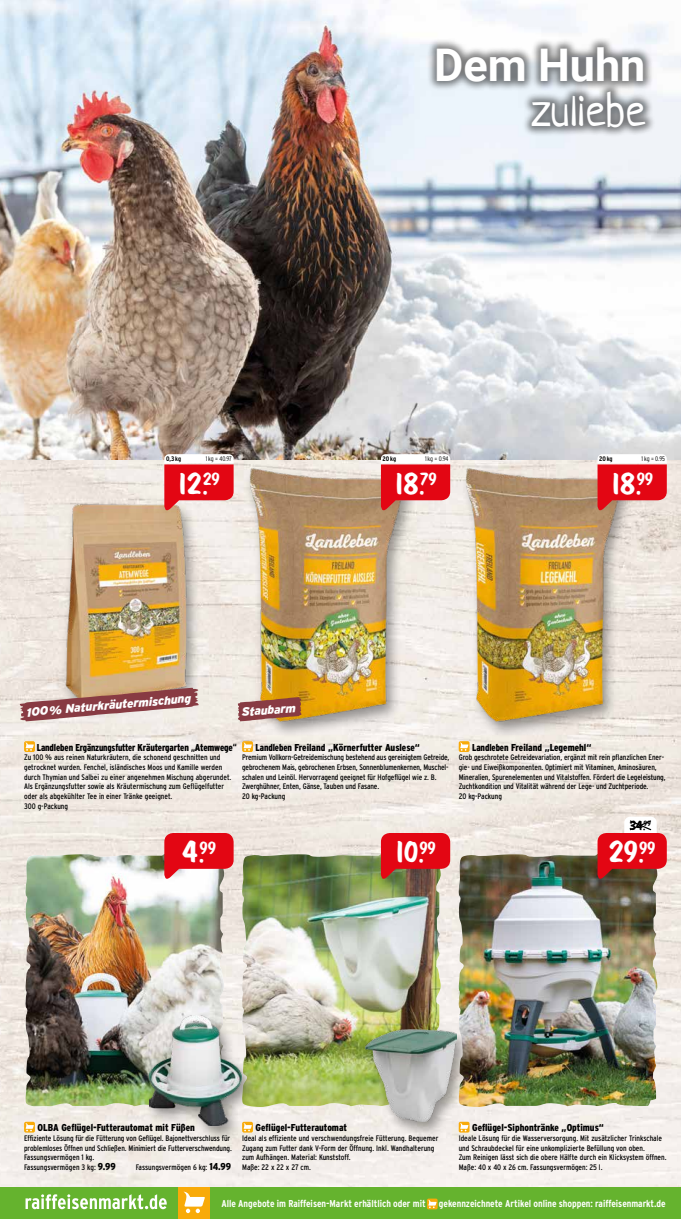
<style>
.page{position:relative;width:681px;height:1219px;background:#fff}
.page>*{position:absolute;margin:0;border:0;box-sizing:border-box;transform-origin:0 0}
.t1{font:700 45px "Roboto";color:#fff}
.t2{font:45px "Neucha";color:#fff}
.t3{font:26.4px "Scriptorama Markdown JF";letter-spacing:-.04em;color:#fff}
.t4{font:italic 900 12px "Interstate";color:#fff}
.t5{font:11.4px "Scriptorama Markdown JF";color:#000}
.t6{font:900 10px "Interstate Condensed";letter-spacing:-.005em;color:#000;scale:.95 1}
.t7{font:700 10px "Interstate Condensed";letter-spacing:-.005em;color:#fff}
.t8{font:900 10px "Interstate Condensed";letter-spacing:-.005em;color:#000}
.t9{font:8px/9.6px "Interstate Condensed";letter-spacing:-.01em;color:#000}
.t10{font:300 6.6px "Interstate Condensed";letter-spacing:-.015em;color:#000}
.t11{font:700 6.6px "Interstate Condensed";letter-spacing:-.01em;color:#000}
.s1{font-size:9px}
.s2{font-weight:900;font-size:10px}
</style>
<div class="page">
<img style="left:0;top:0;width:680px;height:1187px">
<img style="left:25px;top:852px;width:199px;height:254px">
<img style="left:241px;top:852px;width:200px;height:255px">
<img style="left:457px;top:852px;width:200px;height:255px">
<div style="left:60px;top:501px;width:141px;height:220px;background:#000;opacity:.4"></div>
<img style="left:61px;top:491px;width:130px;height:196px">
<div style="left:460px;top:465px;width:174px;height:274px;background:#000;opacity:.4"></div>
<img style="left:458px;top:463px;width:168px;height:264px">
<div style="left:244px;top:465px;width:174px;height:274px;background:#000;opacity:.4"></div>
<img style="left:242px;top:463px;width:167px;height:264px">
<div style="left:360px;top:1026px;width:111px;height:113px;background:#000;opacity:.4"></div>
<img style="left:365px;top:1030px;width:91px;height:91px">
<div style="left:144px;top:1012px;width:113px;height:131px;background:#000;opacity:.4"></div>
<img style="left:149px;top:1016px;width:92px;height:110px">
<div style="left:426px;top:37px;width:229px;height:100px;background:#000;opacity:.5"></div>
<svg style="left:24px;top:741px;width:11px;height:11px"></svg>
<svg style="left:25px;top:742px;width:9px;height:9px"></svg>
<svg style="left:458px;top:741px;width:11px;height:11px"></svg>
<svg style="left:459px;top:742px;width:9px;height:9px"></svg>
<svg style="left:242px;top:741px;width:11px;height:11px"></svg>
<svg style="left:243px;top:742px;width:9px;height:9px"></svg>
<svg style="left:24px;top:1122px;width:11px;height:10px"></svg>
<svg style="left:25px;top:1123px;width:9px;height:8px"></svg>
<svg style="left:458px;top:1122px;width:11px;height:10px"></svg>
<svg style="left:459px;top:1123px;width:9px;height:8px"></svg>
<svg style="left:242px;top:1122px;width:11px;height:10px"></svg>
<svg style="left:243px;top:1123px;width:9px;height:8px"></svg>
<svg style="left:19px;top:687px;width:180px;height:35px"></svg>
<svg style="left:237px;top:697px;width:64px;height:25px"></svg>
<div style="left:0;top:1187px;width:680px;height:32px;background:#65b32e"></div>
<svg style="left:26px;top:1194px;width:141px;height:15px"></svg>
<div style="left:178px;top:1187px;width:32px;height:32px;background:#f8aa09"></div>
<svg style="left:184px;top:1192px;width:21px;height:21px"></svg>
<div style="left:426px;top:1198px;width:11px;height:11px;background:#f8aa09;border-radius:2px"></div>
<svg style="left:428px;top:1200px;width:8px;height:8px"></svg>
<div style="left:624px;top:817px;width:32px;height:22px;background:#fff;border-radius:6px"></div>
<svg style="left:597px;top:819px;width:69px;height:64px"></svg>
<svg style="left:164px;top:454px;width:69px;height:60px"></svg>
<svg style="left:381px;top:833px;width:69px;height:50px"></svg>
<svg style="left:597px;top:454px;width:69px;height:60px"></svg>
<svg style="left:381px;top:454px;width:69px;height:60px"></svg>
<svg style="left:164px;top:833px;width:69px;height:50px"></svg>
<h1 class="t1" style="left:434px;top:33px;width:213px">Dem Huhn</h1>
<h1 class="t2" style="left:531px;top:83px;width:115px">zuliebe</h1>
<p class="t11" style="left:166px;top:455px;width:17px">0,3kg</p>
<p class="t10" style="left:206px;top:455px;width:28px">1 kg = 40.97</p>
<h2 class="t3" style="left:178px;top:466px;width:43px">12.<sup>29</sup></h2>
<h3 class="t4" style="left:26px;top:705px;width:167px;rotate:-5deg">100% Naturkräutermischung</h3>
<h3 class="t4" style="left:240px;top:705px;width:56px;rotate:-5deg">Staubarm</h3>
<p class="t11" style="left:382px;top:455px;width:15px">20kg</p>
<p class="t10" style="left:425px;top:455px;width:25px">1 kg = 0.94</p>
<h2 class="t3" style="left:394px;top:466px;width:44px">18.<sup>79</sup></h2>
<p class="t11" style="left:599px;top:455px;width:15px">20kg</p>
<p class="t10" style="left:641px;top:455px;width:25px">1 kg = 0.95</p>
<h2 class="t3" style="left:610px;top:466px;width:44px">18.<sup>99</sup></h2>
<p class="t6" style="left:37px;top:742px;width:212px">Landleben Ergänzungsfutter Kräutergarten <span class="s1">„</span>Atemwege<span class="s1">“</span></p>
<p class="t9" style="left:24px;top:753px;width:209px">Zu 100 % aus reinen Naturkräutern, die schonend geschnitten und getrocknet wurden. Fenchel, isländisches Moos und Kamille werden durch Thymian und Salbei zu einer angenehmen Mischung abgerundet.<br>Als Ergänzungsfutter sowie als Kräutermischung zum Geflügelfutter oder als abgekühlter Tee in einer Tränke geeignet.<br>300 g-Packung</p>
<p class="t6" style="left:255px;top:742px;width:174px">Landleben Freiland „Körnerfutter Auslese“</p>
<p class="t9" style="left:242px;top:753px;width:208px">Premium Vollkorn-Getreidemischung bestehend aus gereinigtem Getreide, gebrochenem Mais, gebrochenen Erbsen, Sonnenblumenkernen, Muschel&shy;schalen und Leinöl. Hervorragend geeignet für Hofgeflügel wie z. B.<br>Zwerghühner, Enten, Gänse, Tauben und Fasane.<br>20 kg-Packung</p>
<h2 class="t3" style="left:182px;top:835px;width:36px">4.<sup>99</sup></h2>
<h2 class="t3" style="left:395px;top:835px;width:42px">10.<sup>99</sup></h2>
<p class="t6" style="left:472px;top:742px;width:127px">Landleben Freiland „Legemehl“</p>
<p class="t9" style="left:458px;top:753px;width:208px">Grob geschrotete Getreidevariation, ergänzt mit rein pflanzlichen Ener&shy;gie- und Eiweißkomponenten. Optimiert mit Vitaminen, Aminosäuren, Mineralien, Spurenelementen und Vitalstoffen. Fördert die Legeleistung, Zuchtkondition und Vitalität während der Lege- und Zuchtperiode.<br>20 kg-Packung</p>
<h3 class="t5" style="left:629px;top:818px;width:23px">34.<sup>99</sup></h3>
<h2 class="t3" style="left:608px;top:835px;width:49px">29.<sup>99</sup></h2>
<p class="t8" style="left:37px;top:1122px;width:159px">OLBA Geflügel-Futterautomat mit Füßen</p>
<p class="t9" style="left:24px;top:1133px;width:209px">Effiziente Lösung für die Fütterung von Geflügel. Bajonettverschluss für problemloses Öffnen und Schließen. Minimiert die Futterverschwendung.<br>Fassungsvermögen 1 kg.<br>Fassungsvermögen 3 kg: <span class="s2">9.99</span></p>
<p class="t9" style="left:136px;top:1162px;width:97px">Fassungsvermögen 6 kg: <span class="s2">14.99</span></p>
<p class="t8" style="left:255px;top:1122px;width:93px">Geflügel-Futterautomat</p>
<p class="t9" style="left:242px;top:1133px;width:198px">Ideal als effiziente und verschwendungsfreie Fütterung. Bequemer Zugang zum Futter dank V-Form der Öffnung. Inkl. Wandhalterung zum Aufhängen. Material: Kunststoff.<br>Maße: 22 x 22 x 27 cm.</p>
<p class="t8" style="left:472px;top:1122px;width:133px">Geflügel-Siphontränke „Optimus“</p>
<p class="t9" style="left:458px;top:1133px;width:209px">Ideale Lösung für die Wasserversorgung. Mit zusätzlicher Trinkschale und Schraubdeckel für eine unkomplizierte Befüllung von oben.<br>Zum Reinigen lässt sich die obere Hälfte durch ein Klicksystem öffnen.<br>Maße: 40 x 40 x 26 cm. Fassungsvermögen: 25 l.</p>
<p class="t7" style="left:221px;top:1198px;width:206px">Alle Angebote im Raiffeisen-Markt erhältlich oder mit</p>
<p class="t7" style="left:438px;top:1198px;width:228px">gekennzeichnete Artikel online shoppen: raiffeisenmarkt.de</p>
</div>
